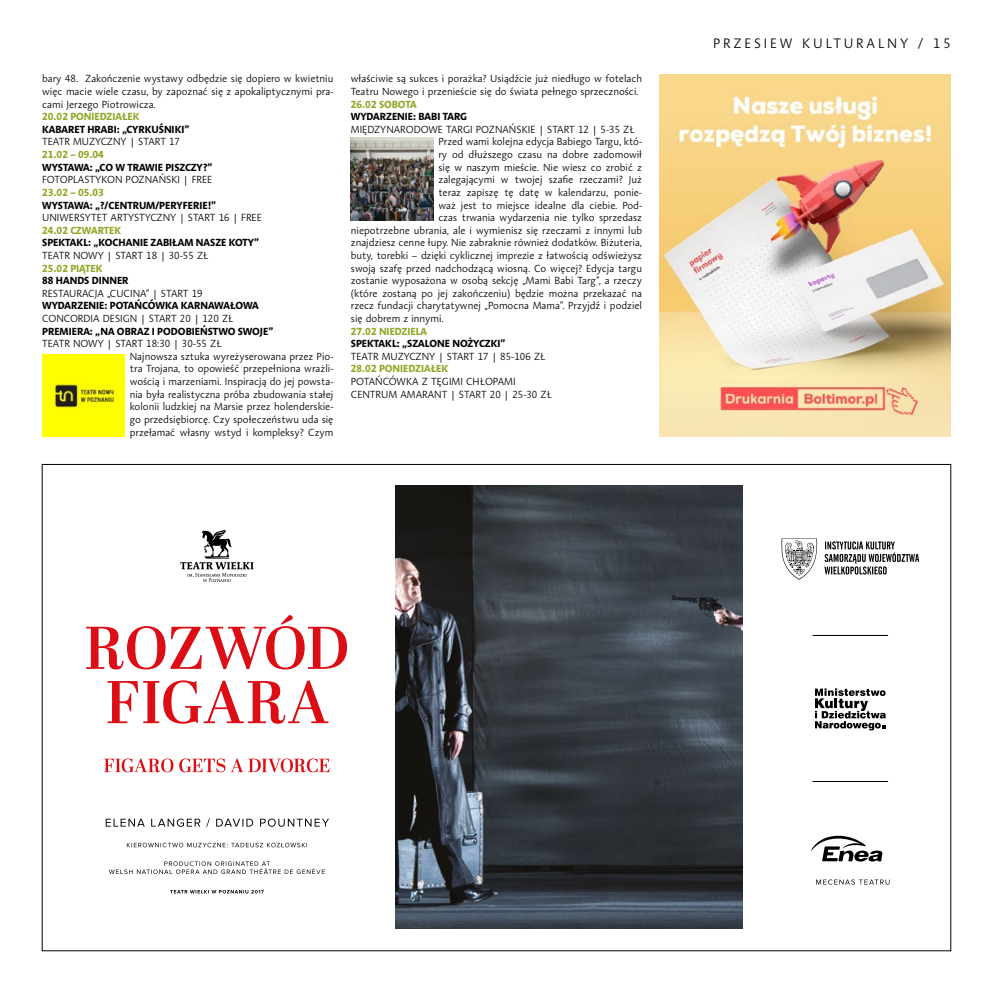
<style>
.page{position:relative;width:993px;height:993px;background:#fff}
.page>*{position:absolute;margin:0;border:0;box-sizing:border-box;transform-origin:0 0}
.t1{font:300 14px "Aroma No 2 LT Pro";letter-spacing:.2em;color:#000}
.t2{font:300 10.5px/12.6px "Aroma No 2 LT Pro";color:#000}
.t3{font:700 10.5px "Aroma No 2 LT Pro";color:#000}
.t4{font:700 10.5px "Aroma No 2 LT Pro";color:#8ea927}
</style>
<div class="page">
<img style="left:395px;top:485px;width:347px;height:443px">
<svg style="left:180px;top:529px;width:73px;height:52px"></svg>
<svg style="left:170px;top:890px;width:93px;height:3px"></svg>
<svg style="left:109px;top:861px;width:215px;height:12px"></svg>
<svg style="left:127px;top:842px;width:180px;height:5px"></svg>
<svg style="left:106px;top:818px;width:223px;height:8px"></svg>
<svg style="left:108px;top:680px;width:220px;height:43px"></svg>
<svg style="left:86px;top:615px;width:261px;height:54px"></svg>
<svg style="left:104px;top:758px;width:225px;height:14px"></svg>
<svg style="left:824px;top:541px;width:94px;height:33px"></svg>
<svg style="left:781px;top:538px;width:36px;height:41px"></svg>
<svg style="left:814px;top:688px;width:71px;height:42px"></svg>
<hr style="left:812px;top:635px;width:75px;height:1px;background:#000">
<hr style="left:812px;top:781px;width:75px;height:1px;background:#000">
<svg style="left:816px;top:879px;width:73px;height:5px"></svg>
<svg style="left:811px;top:835px;width:71px;height:26px"></svg>
<img style="left:351px;top:138px;width:82px;height:82px">
<img style="left:42px;top:354px;width:83px;height:83px">
<img style="left:659px;top:74px;width:291px;height:362px">
<p class="t2" style="left:42px;top:72px;width:293px;text-align:justify">bary 48. Zakończenie wystawy odbędzie się dopiero w kwietniu więc macie wiele czasu, by zapoznać się z apokaliptycznymi pra&shy;cami Jerzego Piotrowicza.</p>
<p class="t4" style="left:42px;top:110px;width:99px">20.02 PONIEDZIAŁEK</p>
<p class="t3" style="left:42px;top:122px;width:149px">KABARET HRABI: „CYRKUŚNIKI”</p>
<p class="t2" style="left:42px;top:135px;width:139px">TEATR MUZYCZNY | START 17</p>
<p class="t4" style="left:42px;top:147px;width:63px">21.02 – 09.04</p>
<p class="t3" style="left:42px;top:160px;width:172px">WYSTAWA: „CO W TRAWIE PISZCZY?”</p>
<p class="t2" style="left:42px;top:173px;width:172px">FOTOPLASTYKON POZNAŃSKI | FREE</p>
<p class="t4" style="left:42px;top:185px;width:63px">23.02 – 05.03</p>
<p class="t3" style="left:42px;top:198px;width:175px">WYSTAWA: „?/CENTRUM/PERYFERIE!”</p>
<p class="t2" style="left:42px;top:211px;width:221px">UNIWERSYTET ARTYSTYCZNY | START 16 | FREE</p>
<p class="t4" style="left:42px;top:223px;width:80px">24.02 CZWARTEK</p>
<p class="t3" style="left:42px;top:236px;width:218px">SPEKTAKL: „KOCHANIE ZABIŁAM NASZE KOTY”</p>
<p class="t2" style="left:42px;top:249px;width:168px">TEATR NOWY | START 18 | 30-55 ZŁ</p>
<p class="t4" style="left:42px;top:261px;width:62px">25.02 PIĄTEK</p>
<p class="t3" style="left:42px;top:273px;width:88px">88 HANDS DINNER</p>
<p class="t2" style="left:42px;top:287px;width:162px">RESTAURACJA „CUCINA” | START 19</p>
<p class="t3" style="left:42px;top:299px;width:218px">WYDARZENIE: POTAŃCÓWKA KARNAWAŁOWA</p>
<p class="t2" style="left:42px;top:312px;width:193px">CONCORDIA DESIGN | START 20 | 120 ZŁ</p>
<p class="t3" style="left:42px;top:324px;width:233px">PREMIERA: „NA OBRAZ I PODOBIEŃSTWO SWOJE”</p>
<p class="t2" style="left:130px;top:337px;width:205px;text-indent:-88px">TEATR NOWY | START 18:30 | 30-55 ZŁ<br>Najnowsza sztuka wyreżyserowana przez Pio&shy;tra Trojana, to opowieść przepełniona wrażli&shy;wością i marzeniami. Inspiracją do jej powsta&shy;nia była realistyczna próba zbudowania stałej kolonii ludzkiej na Marsie przez holenderskie&shy;go przedsiębiorcę. Czy społeczeństwu uda się przełamać własny wstyd i kompleksy? Czym</p>
<p class="t2" style="left:351px;top:72px;width:293px">właściwie są sukces i porażka? Usiądźcie już niedługo w fotelach<br>Teatru Nowego i przenieście się do świata pełnego sprzeczności.</p>
<p class="t4" style="left:351px;top:97px;width:67px">26.02 SOBOTA</p>
<p class="t3" style="left:351px;top:110px;width:118px">WYDARZENIE: BABI TARG</p>
<p class="t2" style="left:351px;top:123px;width:285px">MIĘDZYNARODOWE TARGI POZNAŃSKIE | START 12 | 5-35 ZŁ</p>
<p class="t2" style="left:438px;top:135px;width:205px">Przed wami kolejna edycja Babiego Targu, któ-</p>
<p class="t2" style="left:438px;top:148px;width:205px">ry od dłuższego czasu na dobre zadomowił</p>
<p class="t2" style="left:438px;top:161px;width:205px">się w naszym mieście. Nie wiesz co zrobić z</p>
<p class="t2" style="left:438px;top:173px;width:205px">zalegającymi w twojej szafie rzeczami? Już</p>
<p class="t2" style="left:438px;top:186px;width:205px">teraz zapiszę tę datę w kalendarzu, ponie-</p>
<p class="t2" style="left:438px;top:198px;width:205px">waż jest to miejsce idealne dla ciebie. Pod-</p>
<p class="t2" style="left:438px;top:211px;width:205px">czas trwania wydarzenia nie tylko sprzedasz</p>
<p class="t2" style="left:351px;top:224px;width:293px">niepotrzebne ubrania, ale i wymienisz się rzeczami z innymi lub</p>
<p class="t2" style="left:351px;top:236px;width:293px">znajdziesz cenne łupy. Nie zabraknie również dodatków. Biżuteria,</p>
<p class="t2" style="left:351px;top:249px;width:293px">buty, torebki – dzięki cyklicznej imprezie z łatwością odświeżysz</p>
<p class="t2" style="left:351px;top:261px;width:293px">swoją szafę przed nadchodzącą wiosną. Co więcej? Edycja targu</p>
<p class="t2" style="left:351px;top:274px;width:292px">zostanie wyposażona w osobą sekcję „Mami Babi Targ”, a rzeczy</p>
<p class="t2" style="left:351px;top:287px;width:293px">(które zostaną po jej zakończeniu) będzie można przekazać na</p>
<p class="t2" style="left:351px;top:299px;width:293px">rzecz fundacji charytatywnej „Pomocna Mama”. Przyjdź i podziel</p>
<p class="t2" style="left:351px;top:312px;width:94px">się dobrem z innymi.</p>
<p class="t4" style="left:351px;top:324px;width:78px">27.02 NIEDZIELA</p>
<p class="t3" style="left:351px;top:336px;width:156px">SPEKTAKL: „SZALONE NOŻYCZKI”</p>
<p class="t2" style="left:351px;top:350px;width:196px">TEATR MUZYCZNY | START 17 | 85-106 ZŁ</p>
<p class="t4" style="left:351px;top:362px;width:99px">28.02 PONIEDZIAŁEK</p>
<p class="t2" style="left:351px;top:375px;width:203px">POTAŃCÓWKA Z TĘGIMI CHŁOPAMI<br>CENTRUM AMARANT | START 20 | 25-30 ZŁ</p>
<h1 class="t1" style="left:713px;top:34px;width:239px">PRZESIEW KULTURALNY / 15</h1>
</div>
